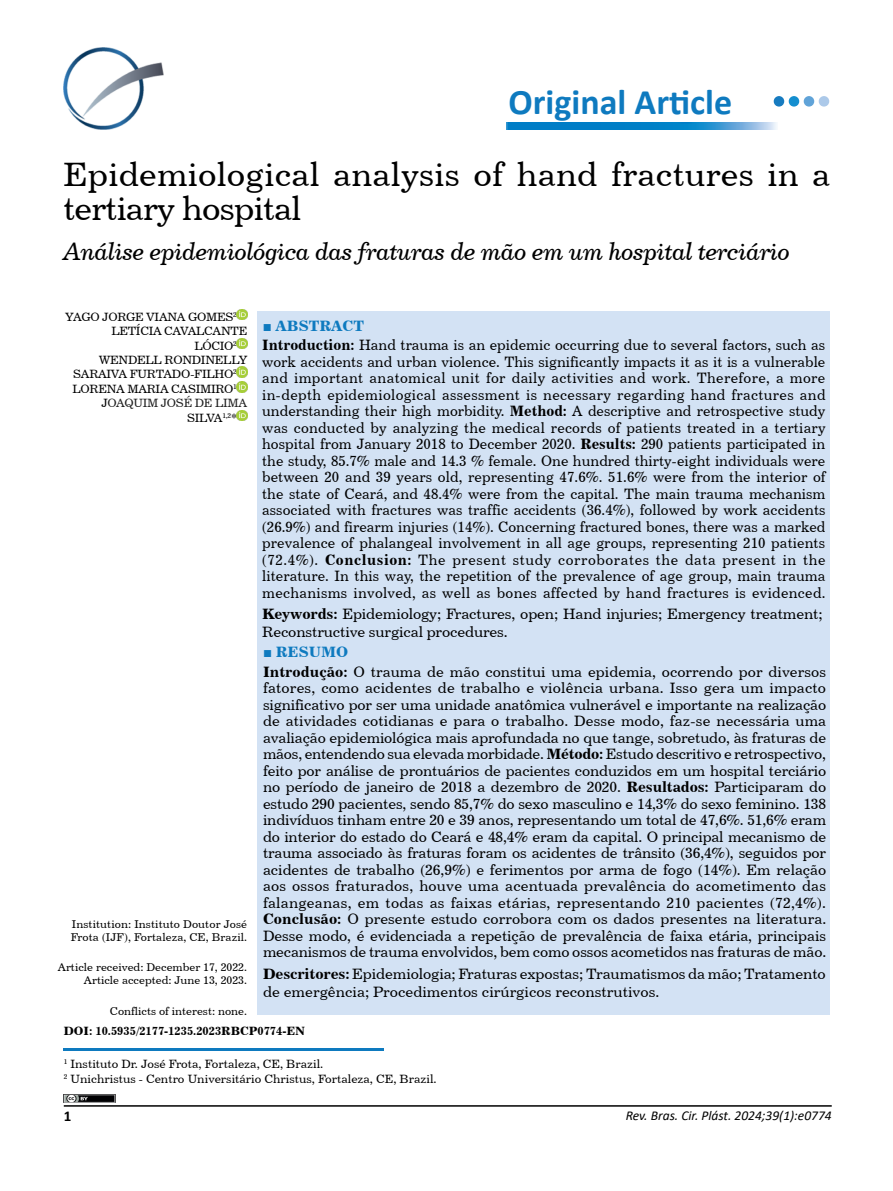
<style>
.page{position:relative;width:893px;height:1191px;background:#fff}
.page>*{position:absolute;margin:0;border:0;box-sizing:border-box;transform-origin:0 0}
.t1{font:700 36px "Calibri";color:#0e7abf}
.t2{font:33.75px/34.5px "Century 731 BT Roman A";letter-spacing:.005em;color:#000}
.t3{font:24.75px "Century 731 BT Italic A";letter-spacing:-.025em;color:#000}
.t4{font:15px/16.5px "Century 731 BT Roman A";letter-spacing:-.01em;color:#000}
.t5{font:15px/16.5px "Century 731 BT Roman A";letter-spacing:-.01em;color:#000;text-align:justify;scale:.95 1}
.t6{font:15px "Century 731 BT Bold A";color:#0e7abf}
.t7{font:700 15px "Calibri";color:#000}
.t8{font:italic 13.5px "Calibri";color:#000}
.t9{font:12px "Century 731 BT Roman A";letter-spacing:-.025em;color:#000}
.t10{font:12px/15px "Century 731 BT Roman A";color:#000}
.t11{font:12px "Century 731 BT Bold A";color:#000}
.t12{font:12px "Century 731 BT Roman A";letter-spacing:-.025em;color:#202020}
.t13{font:11.25px/13.5px "Century 731 BT Roman A";color:#000}
.s1{color:#000}
.s2{font-family:"Times New Roman";font-weight:700}
.s3{font-family:"Century 731 BT Bold A"}
</style>
<div class="page">
<hr style="left:64px;top:1105px;width:768px;height:1px;background:#000">
<img style="left:63px;top:47px;width:101px;height:82px">
<div style="left:258px;top:312px;width:572px;height:703px;background:#d3e2f4"></div>
<hr style="left:64px;top:1048px;width:320px;height:2px;background:#0e7abf">
<img style="left:64px;top:1094px;width:51px;height:9px">
<div style="left:774px;top:97px;width:9px;height:9px;background:#167bc0;border-radius:50%"></div>
<div style="left:774px;top:96px;width:10px;height:11px;border:2px solid #167bc0;border-radius:50%"></div>
<div style="left:789px;top:97px;width:9px;height:9px;background:#148ecf;border-radius:50%"></div>
<div style="left:789px;top:96px;width:10px;height:11px;border:2px solid #148ecf;border-radius:50%"></div>
<div style="left:804px;top:97px;width:9px;height:9px;background:#60a3d8;border-radius:50%"></div>
<div style="left:804px;top:96px;width:10px;height:11px;border:2px solid #61a4d8;border-radius:50%"></div>
<div style="left:819px;top:97px;width:9px;height:9px;background:#acc9e9;border-radius:50%"></div>
<div style="left:819px;top:96px;width:10px;height:11px;border:2px solid #acc9e9;border-radius:50%"></div>
<img style="left:506px;top:122px;width:271px;height:8px">
<svg style="left:237px;top:309px;width:10px;height:11px"></svg>
<svg style="left:237px;top:338px;width:10px;height:11px"></svg>
<svg style="left:237px;top:367px;width:10px;height:25px"></svg>
<svg style="left:237px;top:410px;width:10px;height:11px"></svg>
<h1 class="t1" style="left:509px;top:77px;width:225px">Original Article</h1>
<h2 class="t2" style="left:63px;top:156px;width:768px">Epidemiological analysis of hand fractures in a tertiary hospital</h2>
<h3 class="t3" style="left:63px;top:236px;width:728px">Análise epidemiológica das fraturas de mão em um hospital terciário</h3>
<p class="t9" style="left:65px;top:309px;width:173px">YAGO JORGE VIANA GOMES<sup>2</sup></p>
<p class="t9" style="left:111px;top:324px;width:137px">LETÍCIA CAVALCANTE</p>
<p class="t9" style="left:194px;top:338px;width:44px">LÓCIO<sup>2</sup></p>
<p class="t9" style="left:99px;top:352px;width:150px">WENDELL RONDINELLY</p>
<p class="t9" style="left:73px;top:367px;width:165px">SARAIVA FURTADO-FILHO<sup>2</sup></p>
<p class="t9" style="left:72px;top:381px;width:166px">LORENA MARIA CASIMIRO<sup>1</sup></p>
<p class="t12" style="left:101px;top:396px;width:147px"><span class="s1">J</span>OAQUIM JOSÉ DE LIMA</p>
<p class="t9" style="left:187px;top:410px;width:51px">SILVA<sup>1,2</sup>*</p>
<p class="t13" style="left:71px;top:916px;width:178px">Institution: Instituto Doutor José<br>Frota (IJF), Fortaleza, CE, Brazil.</p>
<p class="t13" style="left:58px;top:959px;width:191px;text-align:right">Article received: December 17, 2022.<br>Article accepted: June 13, 2023.</p>
<p class="t13" style="left:110px;top:1003px;width:139px">Conflicts of interest: none.</p>
<p class="t6" style="left:263px;top:316px;width:103px"><span class="s2">■</span> ABSTRACT</p>
<p class="t5" style="left:262px;top:336px;width:595px"><span class="s3">Introduction:</span> Hand trauma is an epidemic occurring due to several factors, such as work accidents and urban violence. This significantly impacts it as it is a vulnerable and important anatomical unit for daily activities and work. Therefore, a more in-depth epidemiological assessment is necessary regarding hand fractures and understanding their high morbidity. <span class="s3">Method:</span> A descriptive and retrospective study was conducted by analyzing the medical records of patients treated in a tertiary hospital from January 2018 to December 2020. <span class="s3">Results:</span> 290 patients participated in the study, 85.7% male and 14.3 % female. One hundred thirty-eight individuals were between 20 and 39 years old, representing 47.6%. 51.6% were from the interior of the state of Ceará, and 48.4% were from the capital. The main trauma mechanism associated with fractures was traffic accidents (36.4%), followed by work accidents (26.9%) and firearm injuries (14%). Concerning fractured bones, there was a marked prevalence of phalangeal involvement in all age groups, representing 210 patients (72.4%). <span class="s3">Conclusion:</span> The present study corroborates the data present in the literature. In this way, the repetition of the prevalence of age group, main trauma mechanisms involved, as well as bones affected by hand fractures is evidenced.</p>
<p class="t4" style="left:262px;top:604px;width:562px;line-height:18px"><span class="s3">Keywords:</span> Epidemiology; Fractures, open; Hand injuries; Emergency treatment;<br>Reconstructive surgical procedures.</p>
<p class="t4" style="left:263px;top:663px;width:565px;text-align:justify"><span class="s3">Introdução:</span> O trauma de mão constitui uma epidemia, ocorrendo por diversos fatores, como acidentes de trabalho e violência urbana. Isso gera um impacto significativo por ser uma unidade anatômica vulnerável e importante na realização de atividades cotidianas e para o trabalho. Desse modo, faz-se necessária uma avaliação epidemiológica mais aprofundada no que tange, sobretudo, às fraturas de mãos, entendendo sua elevada morbidade. <span class="s3">Método:</span> Estudo descritivo e retrospectivo, feito por análise de prontuários de pacientes conduzidos em um hospital terciário no período de janeiro de 2018 a dezembro de 2020. <span class="s3">Resultados:</span> Participaram do estudo 290 pacientes, sendo 85,7% do sexo masculino e 14,3% do sexo feminino. 138 indivíduos tinham entre 20 e 39 anos, representando um total de 47,6%. 51,6% eram do interior do estado do Ceará e 48,4% eram da capital. O principal mecanismo de trauma associado às fraturas foram os acidentes de trânsito (36,4%), seguidos por acidentes de trabalho (26,9%) e ferimentos por arma de fogo (14%). Em relação aos ossos fraturados, houve uma acentuada prevalência do acometimento das falangeanas, em todas as faixas etárias, representando 210 pacientes (72,4%).<br><span class="s3">Conclusão:</span> O presente estudo corrobora com os dados presentes na literatura.<br>Desse modo, é evidenciada a repetição de prevalência de faixa etária, principais mecanismos de trauma envolvidos, bem como ossos acometidos nas fraturas de mão.</p>
<p class="t4" style="left:263px;top:964px;width:564px;line-height:18px"><span class="s3">Descritores:</span> Epidemiologia; Fraturas expostas; Traumatismos da mão; Tratamento de emergência; Procedimentos cirúrgicos reconstrutivos.</p>
<p class="t6" style="left:263px;top:642px;width:87px"><span class="s2">■</span> RESUMO</p>
<p class="t11" style="left:64px;top:1023px;width:243px">DOI: 10.5935/2177-1235.2023RBCP0774-EN</p>
<p class="t10" style="left:64px;top:1056px;width:374px"><sup>1</sup> Instituto Dr. José Frota, Fortaleza, CE, Brazil.<br><sup>2</sup> Unichristus - Centro Universitário Christus, Fortaleza, CE, Brazil.</p>
<p class="t7" style="left:64px;top:1105px;width:9px">1</p>
<p class="t8" style="left:626px;top:1106px;width:208px">Rev. Bras. Cir. Plást. 2024;39(1):e0774</p>
</div>
